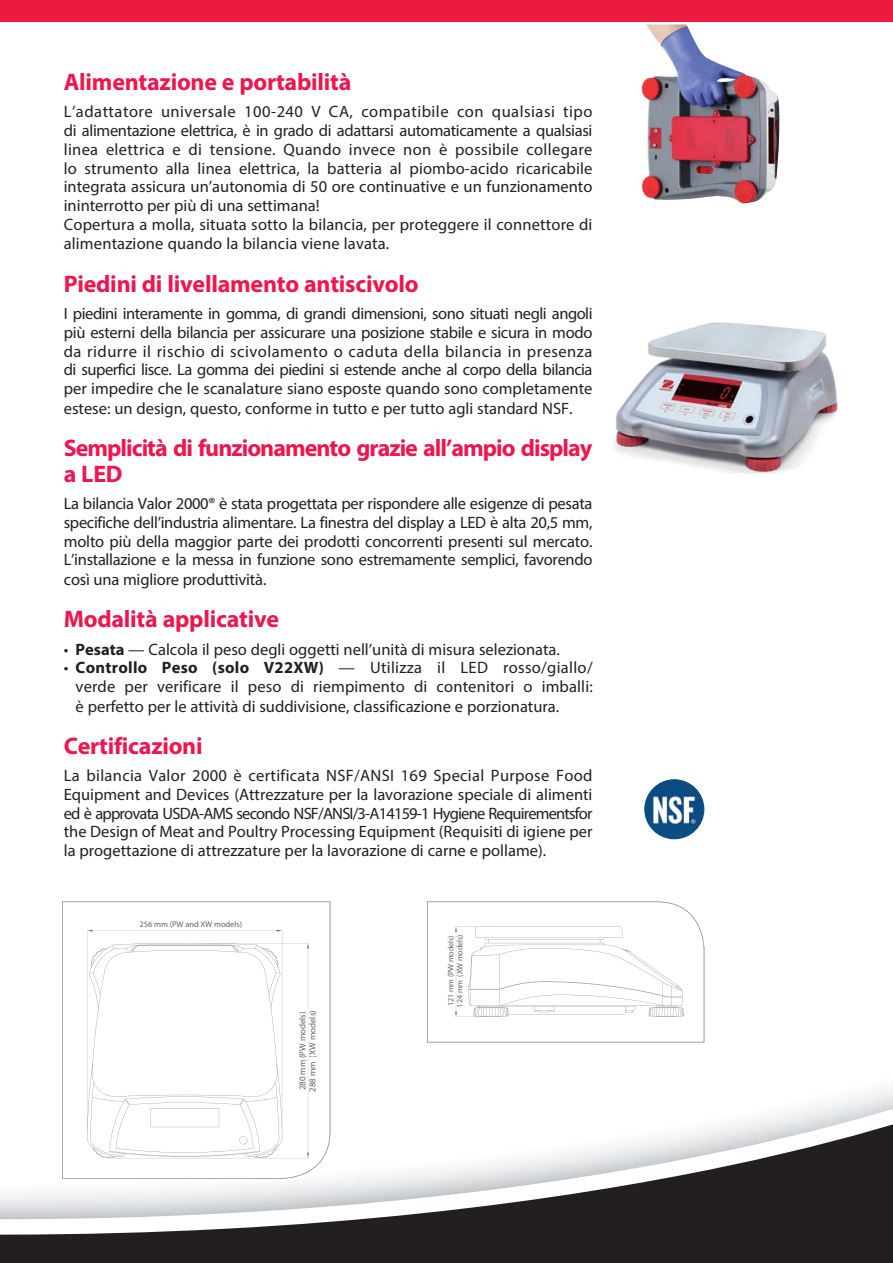
<style>
.page{position:relative;width:893px;height:1263px;background:#fff}
.page>*{position:absolute;margin:0;border:0;box-sizing:border-box;transform-origin:0 0}
.t1{font:700 24px "Myriad Pro";letter-spacing:-.01em;color:#ed174f}
.t2{font:700 24px/25.8px "Myriad Pro";letter-spacing:-.04em;color:#ed174f}
.t3{font:16.5px/18.9px "Myriad Pro";color:#231f20;text-align:justify}
.t4{font:8.85px/10.1px "Myriad Pro";color:#636466}
.t5{font:8.4px "Myriad Pro";color:#636466}
.t6{font:7.95px/9px "Myriad Pro";color:#636466}
.s1{font-weight:700}
</style>
<div class="page">
<svg style="left:0;top:1098px;width:892px;height:165px"></svg>
<div style="left:0;top:0;width:892px;height:22px;background:#ed1941"></div>
<img style="left:62px;top:1163px;width:258px;height:16px">
<svg style="left:63px;top:902px;width:267px;height:272px"></svg>
<svg style="left:427px;top:901px;width:277px;height:141px"></svg>
<img style="left:640px;top:24px;width:139px;height:180px">
<img style="left:644px;top:780px;width:59px;height:59px;border-radius:50%">
<div style="left:644px;top:779px;width:60px;height:60px;border:1px solid #074d85;border-radius:50%"></div>
<img style="left:613px;top:322px;width:226px;height:152px">
<h1 class="t1" style="left:64px;top:73px;width:289px">Alimentazione e portabilità</h1>
<p class="t3" style="left:64px;top:104px;width:530px;text-align:left">L’adattatore universale 100-240 V CA, compatibile con qualsiasi tipo di alimentazione elettrica, è in grado di adattarsi automaticamente a qualsiasi linea elettrica e di tensione. Quando invece non è possibile collegare lo strumento alla linea elettrica, la batteria al piombo-acido ricaricabile integrata assicura un’autonomia di 50 ore continuative e un funzionamento ininterrotto per più di una settimana!<br>Copertura a molla, situata sotto la bilancia, per proteggere il connettore di alimentazione quando la bilancia viene lavata.</p>
<h1 class="t1" style="left:64px;top:275px;width:356px">Piedini di livellamento antiscivolo</h1>
<p class="t3" style="left:64px;top:305px;width:530px">I piedini interamente in gomma, di grandi dimensioni, sono situati negli angoli più esterni della bilancia per assicurare una posizione stabile e sicura in modo da ridurre il rischio di scivolamento o caduta della bilancia in presenza di superfici lisce. La gomma dei piedini si estende anche al corpo della bilancia per impedire che le scanalature siano esposte quando sono completamente estese: un design, questo, conforme in tutto e per tutto agli standard NSF.</p>
<h1 class="t2" style="left:64px;top:437px;width:530px">Semplicità di funzionamento grazie all’ampio display a LED</h1>
<p class="t3" style="left:64px;top:495px;width:530px">La bilancia Valor 2000® è stata progettata per rispondere alle esigenze di pesata specifiche dell’industria alimentare. La finestra del display a LED è alta 20,5 mm, molto più della maggior parte dei prodotti concorrenti presenti sul mercato.<br>L’installazione e la messa in funzione sono estremamente semplici, favorendo così una migliore produttività.</p>
<h1 class="t1" style="left:64px;top:610px;width:217px">Modalità applicative</h1>
<p class="t3" style="left:76px;top:641px;width:518px;text-align:left"><span class="s1">Pesata</span> — Calcola il peso degli oggetti nell’unità di misura selezionata.<br><span class="s1">Controllo Peso (solo V22XW)</span> — Utilizza il LED rosso/giallo/ verde per verificare il peso di riempimento di contenitori o imballi: è perfetto per le attività di suddivisione, classificazione e porzionatura.</p>
<h1 class="t1" style="left:64px;top:737px;width:140px">Certificazioni</h1>
<p class="t3" style="left:64px;top:767px;width:530px">La bilancia Valor 2000 è certificata NSF/ANSI 169 Special Purpose Food Equipment and Devices (Attrezzature per la lavorazione speciale di alimenti ed è approvata USDA-AMS secondo NSF/ANSI/3-A14159-1 Hygiene Requirementsfor the Design of Meat and Poultry Processing Equipment (Requisiti di igiene per la progettazione di attrezzature per la lavorazione di carne e pollame).</p>
<p class="t5" style="left:139px;top:919px;width:104px">256 mm (PW and XW models)</p>
<p class="t4" style="left:297px;top:1092px;width:83px;rotate:-90deg">280 mm (PW models)<br>288 mm (XW models)</p>
<p class="t6" style="left:446px;top:1008px;width:75px;rotate:-90deg">121 mm (PW models)<br>124 mm (XW models)</p>
</div>
